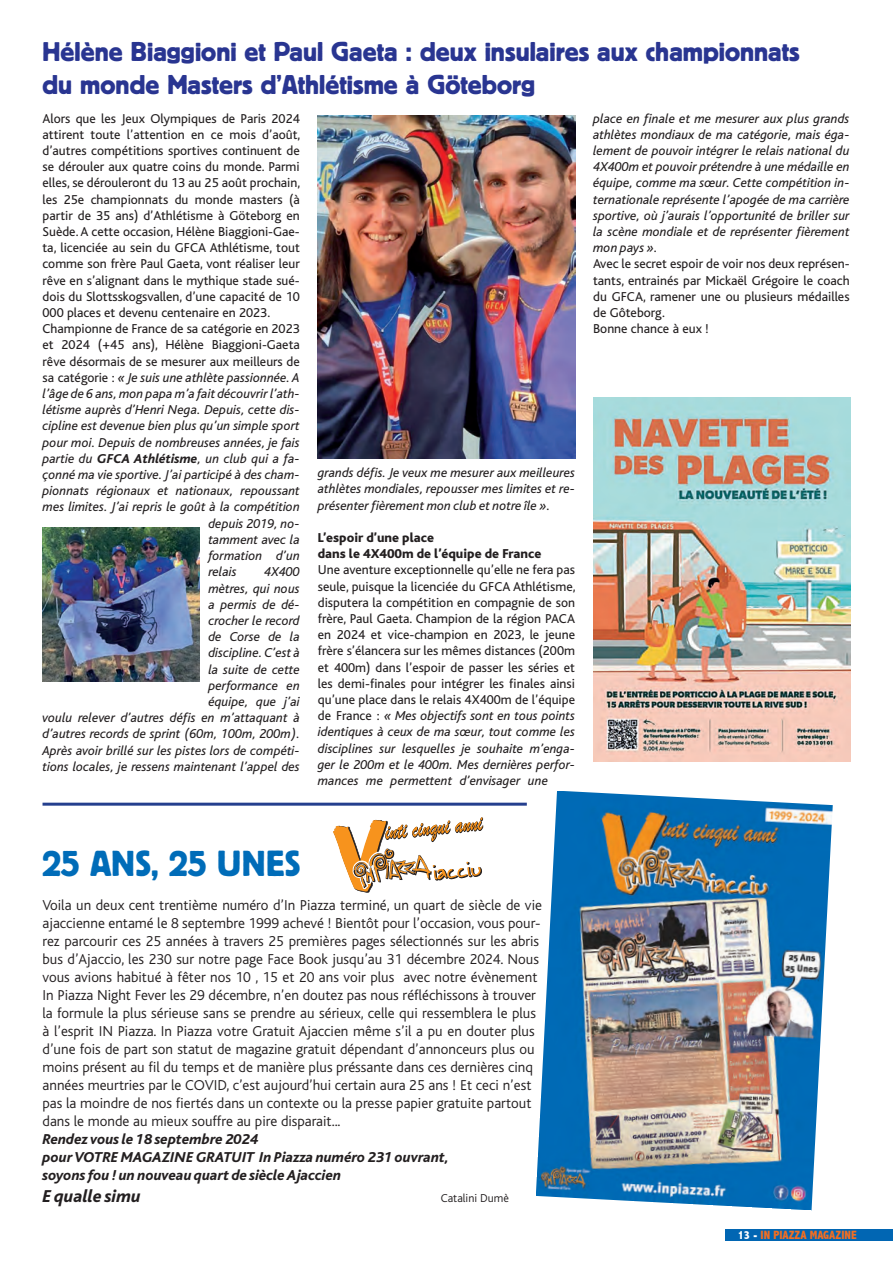
<style>
.page{position:relative;width:893px;height:1263px;background:#fff}
.page>*{position:absolute;margin:0;border:0;box-sizing:border-box;transform-origin:0 0}
.t1{font:36px "Block BE";letter-spacing:.02em;color:#006cb8}
.t2{font:27px/32.4px "Block BE";color:#293591}
.t3{font:italic 800 18px "Bliss";color:#231f20}
.t4{font:300 15px/18px "Bliss";color:#231f20}
.t5{font:italic 800 15px/18px "Bliss";color:#231f20}
.t6{font:italic 13.5px/16.2px "Bliss";color:#231f20;text-align:right}
.t7{font:13.5px/16.2px "Bliss";color:#231f20;text-align:justify}
.t8{font:800 13.5px/16.2px "Bliss";color:#231f20}
.t9{font:800 condensed 12px "Abadi";color:#f36e21}
.t10{font:300 12px "Bliss";color:#231f20}
.s1{font-style:normal}
.s2{font-weight:800}
.s3{font-style:italic}
.s4{color:#fff}
</style>
<div class="page">
<div style="left:725px;top:1229px;width:168px;height:11px;background:#0166b3"></div>
<img style="left:318px;top:116px;width:257px;height:342px">
<img style="left:43px;top:528px;width:157px;height:154px">
<svg style="left:333px;top:817px;width:151px;height:76px"></svg>
<img style="left:536px;top:791px;width:297px;height:419px">
<hr style="left:43px;top:803px;width:484px;height:3px;background:#253f8e">
<img style="left:593px;top:398px;width:257px;height:363px">
<h2 class="t2" style="left:43px;top:35px;width:759px">Hélène Biaggioni et Paul Gaeta : deux insulaires aux championnats du monde Masters d’Athlétisme à Göteborg</h2>
<p class="t7" style="left:43px;top:110px;width:259px">Alors que les Jeux Olympiques de Paris 2024</p>
<p class="t7" style="left:43px;top:127px;width:259px">attirent toute l’attention en ce mois d’août,</p>
<p class="t7" style="left:43px;top:143px;width:259px">d’autres compétitions sportives continuent de</p>
<p class="t7" style="left:43px;top:159px;width:259px">se dérouler aux quatre coins du monde. Parmi</p>
<p class="t7" style="left:43px;top:175px;width:259px">elles, se dérouleront du 13 au 25 août prochain,</p>
<p class="t7" style="left:43px;top:191px;width:259px">les 25e championnats du monde masters (à</p>
<p class="t7" style="left:43px;top:208px;width:259px">partir de 35 ans) d’Athlétisme à Göteborg en</p>
<p class="t7" style="left:43px;top:224px;width:259px">Suède. A cette occasion, Hélène Biaggioni-Gae-</p>
<p class="t7" style="left:43px;top:240px;width:259px">ta, licenciée au sein du GFCA Athlétisme, tout</p>
<p class="t7" style="left:43px;top:256px;width:259px">comme son frère Paul Gaeta, vont réaliser leur</p>
<p class="t7" style="left:43px;top:272px;width:259px">rêve en s’alignant dans le mythique stade sué-</p>
<p class="t7" style="left:43px;top:289px;width:259px">dois du Slottsskogsvallen, d’une capacité de 10</p>
<p class="t7" style="left:43px;top:305px;width:229px">000 places et devenu centenaire en 2023.</p>
<p class="t7" style="left:43px;top:321px;width:259px">Championne de France de sa catégorie en 2023</p>
<p class="t7" style="left:43px;top:337px;width:259px">et 2024 (+45 ans), Hélène Biaggioni-Gaeta</p>
<p class="t7" style="left:43px;top:353px;width:259px">rêve désormais de se mesurer aux meilleurs de</p>
<p class="t6" style="left:43px;top:370px;width:259px"><span class="s1">sa catégorie :</span> « Je suis une athlète passionnée. A</p>
<p class="t6" style="left:43px;top:386px;width:259px">l’âge de 6 ans, mon papa m’a fait découvrir l’ath-</p>
<p class="t6" style="left:43px;top:402px;width:259px">létisme auprès d’Henri Nega. Depuis, cette dis-</p>
<p class="t6" style="left:43px;top:418px;width:259px">cipline est devenue bien plus qu’un simple sport</p>
<p class="t6" style="left:43px;top:434px;width:259px">pour moi. Depuis de nombreuses années, je fais</p>
<p class="t6" style="left:43px;top:451px;width:259px">partie du <span class="s2">GFCA Athlétisme</span>, un club qui a fa-</p>
<p class="t6" style="left:43px;top:467px;width:259px">çonné ma vie sportive. J’ai participé à des cham-</p>
<p class="t6" style="left:43px;top:483px;width:259px">pionnats régionaux et nationaux, repoussant</p>
<p class="t6" style="left:43px;top:499px;width:259px">mes limites. J’ai repris le goût à la compétition</p>
<p class="t6" style="left:208px;top:515px;width:93px">depuis 2019, no-</p>
<p class="t6" style="left:208px;top:532px;width:93px">tamment avec la</p>
<p class="t6" style="left:208px;top:548px;width:93px">formation d’un</p>
<p class="t6" style="left:208px;top:564px;width:30px">relais</p>
<p class="t6" style="left:43px;top:564px;width:259px">4X400<br>mètres, qui nous<br>a permis de dé-<br>crocher le record<br>de Corse de la<br>discipline. C’est à<br>la suite de cette<br>performance en<br>équipe, que j’ai<br>voulu relever d’autres défis en m’attaquant à d’autres records de sprint (60m, 100m, 200m).<br>Après avoir brillé sur les pistes lors de compéti&shy;tions locales, je ressens maintenant l’appel des</p>
<p class="t6" style="left:318px;top:465px;width:259px;text-align:justify">grands défis. Je veux me mesurer aux meilleures athlètes mondiales, repousser mes limites et re&shy;présenter fièrement mon club et notre île »<span class="s1">.</span></p>
<p class="t8" style="left:318px;top:530px;width:225px">L’espoir d’une place<br>dans le 4X400m de l’équipe de France</p>
<p class="t7" style="left:318px;top:562px;width:259px">Une aventure exceptionnelle qu’elle ne fera pas seule, puisque la licenciée du GFCA Athlétisme, disputera la compétition en compagnie de son frère, Paul Gaeta. Champion de la région PACA en 2024 et vice-champion en 2023, le jeune frère s’élancera sur les mêmes distances (200m et 400m) dans l’espoir de passer les séries et les demi-finales pour intégrer les finales ainsi qu’une place dans le relais 4X400m de l’équipe de France : <span class="s3">« Mes objectifs sont en tous points identiques à ceux de ma sœur, tout comme les disciplines sur lesquelles je souhaite m’enga&shy;ger le 200m et le 400m. Mes dernières perfor&shy;mances me permettent d’envisager une</span></p>
<p class="t6" style="left:593px;top:110px;width:258px;text-align:left">place en finale et me mesurer aux plus grands athlètes mondiaux de ma catégorie, mais éga&shy;lement de pouvoir intégrer le relais national du 4X400m et pouvoir prétendre à une médaille en équipe, comme ma sœur. Cette compétition in&shy;ternationale représente l’apogée de ma carrière sportive, où j’aurais l’opportunité de briller sur la scène mondiale et de représenter fièrement mon pays »<span class="s1">.<br>Avec le secret espoir de voir nos deux représen&shy;tants, entrainés par Mickaël Grégoire le coach du GFCA, ramener une ou plusieurs médailles de Gôteborg.<br>Bonne chance à eux !</span></p>
<h1 class="t1" style="left:43px;top:843px;width:260px">25 ANS, 25 UNES</h1>
<p class="t4" style="left:43px;top:897px;width:501px">Voila un deux cent trentième numéro d’In Piazza terminé, un quart de siècle de vie ajaccienne entamé le 8 septembre 1999 achevé ! Bientôt pour l’occasion, vous pour&shy;rez parcourir ces 25 années à travers 25 premières pages sélectionnés sur les abris bus d’Ajaccio, les 230 sur notre page Face Book jusqu’au 31 décembre 2024. Nous vous avions habitué à fêter nos 10 , 15 et 20 ans voir plus avec notre évènement In Piazza Night Fever les 29 décembre, n’en doutez pas nous réfléchissons à trouver la formule la plus sérieuse sans se prendre au sérieux, celle qui ressemblera le plus à l’esprit IN Piazza. In Piazza votre Gratuit Ajaccien même s’il a pu en douter plus d’une fois de part son statut de magazine gratuit dépendant d’annonceurs plus ou moins présent au fil du temps et de manière plus préssante dans ces dernières cinq années meurtries par le COVID, c’est aujourd’hui certain aura 25 ans ! Et ceci n’est pas la moindre de nos fiertés dans un contexte ou la presse papier gratuite partout dans le monde au mieux souffre au pire disparait...</p>
<p class="t5" style="left:43px;top:1131px;width:408px">Rendez vous le 18 septembre 2024<br>pour VOTRE MAGAZINE GRATUIT In Piazza numéro 231 ouvrant, soyons fou ! un nouveau quart de siècle Ajaccien</p>
<h3 class="t3" style="left:43px;top:1187px;width:100px">E qualle simu</h3>
<p class="t10" style="left:441px;top:1192px;width:70px">Catalini Dumè</p>
<p class="t9" style="left:738px;top:1228px;width:120px"><span class="s4">13 -</span> IN PIAZZA MAGAZINE</p>
</div>
